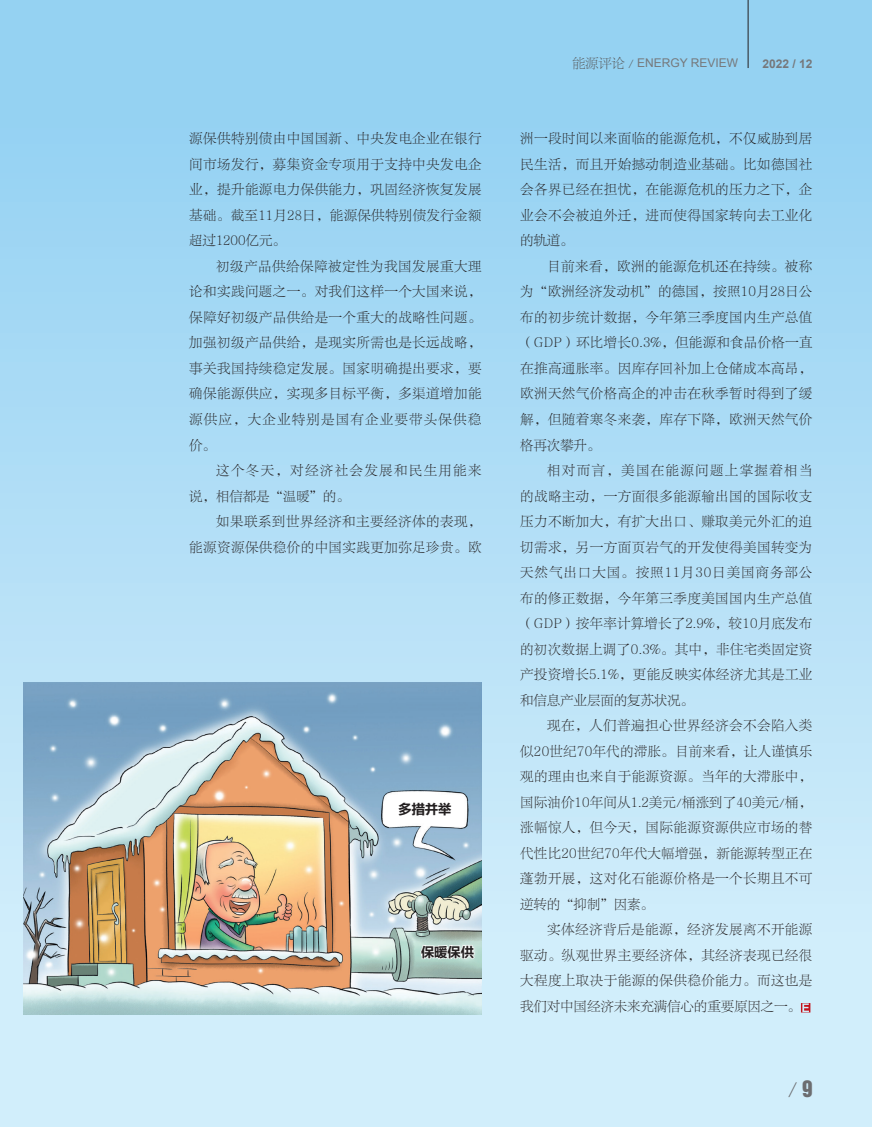
<style>
.page{position:relative;width:872px;height:1127px;background:#fff}
.page>*{position:absolute;margin:0;border:0;box-sizing:border-box;transform-origin:0 0}
.t1{font:24px "FZLTKSK GBK1 0";color:#6c6d70}
.大标题{font:13.95px "FZLTCHK GBK1 0";letter-spacing:-.05em;color:#231f20}
.内文{font:13.5px/25.5px "FZLTKSK GBK1 0";letter-spacing:.03em;color:#231f20;text-align:justify}
.内文-2{font:13.5px/25.5px "FZLTKSK GBK1 0";letter-spacing:.095em;color:#231f20}
.编者按{font:12px "Arial";color:#76787b}
.眉头{font:700 12px "Arial";color:#76787b}
.s1{font-family:"FZLTKSK GBK1 0";font-size:13.5px;color:#57585a}
.s2{font-family:"Helvetica Inserat LT Std";font-size:21px}
</style>
<div class="page">
<div style="left:0;top:0;width:872px;height:1127px;background:linear-gradient(to bottom,#90cff1,#daf1fc)"></div>
<svg style="left:801px;top:1003px;width:9px;height:9px"></svg>
<hr style="left:748px;top:0;width:1px;height:68px;background:#231f20">
<img style="left:23px;top:682px;width:458px;height:332px">
<svg style="left:419px;top:944px;width:57px;height:17px"></svg>
<p class="内文" style="left:189px;top:126px;width:294px">源保供特别债由中国国新、中央发电企业在银行间市场发行，募集资金专项用于支持中央发电企业，提升能源电力保供能力，巩固经济恢复发展基础。截至11月28日，能源保供特别债发行金额超过1200亿元。</p>
<p class="内文" style="left:189px;top:254px;width:294px;text-indent:27px">初级产品供给保障被定性为我国发展重大理论和实践问题之一。对我们这样一个大国来说，保障好初级产品供给是一个重大的战略性问题。加强初级产品供给，是现实所需也是长远战略，事关我国持续稳定发展。国家明确提出要求，要确保能源供应，实现多目标平衡，多渠道增加能源供应，大企业特别是国有企业要带头保供稳价。</p>
<p class="内文-2" style="left:189px;top:458px;width:294px;text-indent:27px">这个冬天，对经济社会发展和民生用能来说，相信都是“温暖”的。</p>
<p class="内文" style="left:189px;top:509px;width:294px;text-align:right">如果联系到世界经济和主要经济体的表现，<br>能源资源保供稳价的中国实践更加弥足珍贵。欧</p>
<p class="大标题" style="left:398px;top:801px;width:55px">多措并举</p>
<p class="大标题" style="left:421px;top:944px;width:55px">保暖保供</p>
<p class="编者按" style="left:572px;top:55px;width:167px"><span class="s1">能源评论 /</span> ENERGY REVIEW</p>
<p class="眉头" style="left:762px;top:56px;width:52px">2022 / 12</p>
<p class="内文" style="left:520px;top:126px;width:294px">洲一段时间以来面临的能源危机，不仅威胁到居民生活，而且开始撼动制造业基础。比如德国社会各界已经在担忧，在能源危机的压力之下，企业会不会被迫外迁，进而使得国家转向去工业化的轨道。</p>
<p class="内文" style="left:520px;top:254px;width:294px;text-indent:27px">目前来看，欧洲的能源危机还在持续。被称为“欧洲经济发动机”的德国，按照10月28日公布的初步统计数据，今年第三季度国内生产总值（GDP）环比增长0.3%，但能源和食品价格一直在推高通胀率。因库存回补加上仓储成本高昂，欧洲天然气价格高企的冲击在秋季暂时得到了缓解，但随着寒冬来袭，库存下降，欧洲天然气价格再次攀升。</p>
<p class="内文" style="left:520px;top:458px;width:294px;text-indent:27px">相对而言，美国在能源问题上掌握着相当的战略主动，一方面很多能源输出国的国际收支压力不断加大，有扩大出口、赚取美元外汇的迫切需求，另一方面页岩气的开发使得美国转变为天然气出口大国。按照11月30日美国商务部公布的修正数据，今年第三季度美国国内生产总值（GDP）按年率计算增长了2.9%，较10月底发布的初次数据上调了0.3%。其中，非住宅类固定资产投资增长5.1%，更能反映实体经济尤其是工业和信息产业层面的复苏状况。</p>
<p class="内文" style="left:520px;top:713px;width:294px;text-indent:27px">现在，人们普遍担心世界经济会不会陷入类似20世纪70年代的滞胀。目前来看，让人谨慎乐观的理由也来自于能源资源。当年的大滞胀中，国际油价10年间从1.2美元/桶涨到了40美元/桶，涨幅惊人，但今天，国际能源资源供应市场的替代性比20世纪70年代大幅增强，新能源转型正在蓬勃开展，这对化石能源价格是一个长期且不可逆转的“抑制”因素。</p>
<p class="内文" style="left:520px;top:917px;width:294px;text-indent:27px">实体经济背后是能源，经济发展离不开能源驱动。纵观世界主要经济体，其经济表现已经很大程度上取决于能源的保供稳价能力。而这也是我们对中国经济未来充满信心的重要原因之一。</p>
<p class="t1" style="left:787px;top:1076px;width:27px">/<span class="s2">9</span></p>
</div>
